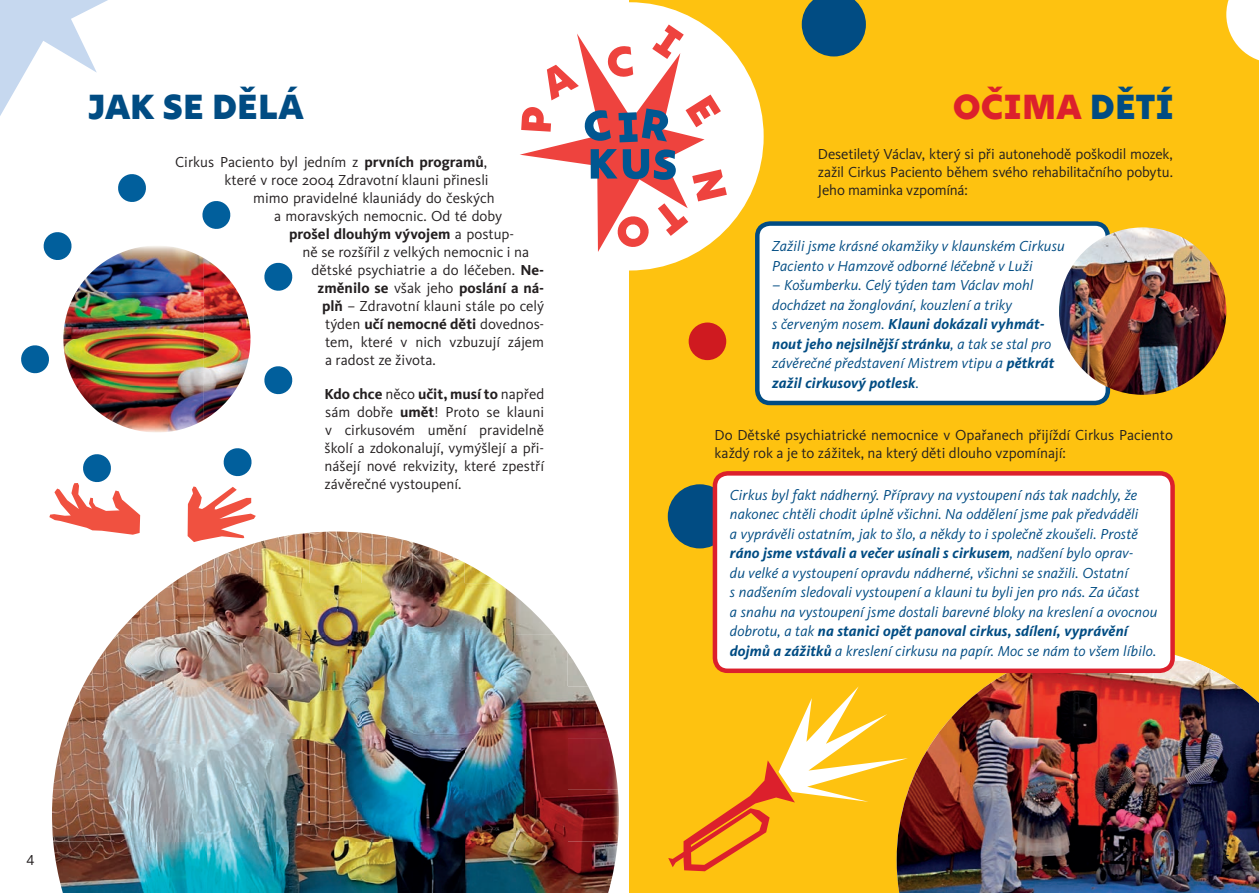
<style>
.page{position:relative;width:1259px;height:893px;background:#fff}
.page>*{position:absolute;margin:0;border:0;box-sizing:border-box;transform-origin:0 0}
.t1{font:900 34.5px "Rig Sans";letter-spacing:.005em;color:#014c83}
.t2{font:900 34.5px "Rig Sans";color:#dc202c}
.t3{font:italic 15px/19.5px "Kievit Pro";letter-spacing:.01em;color:#014c83}
.t4{font:15px/18px "Kievit Pro";color:#231f20;text-align:justify}
.t5{font:700 15px "Kievit Pro";color:#231f20}
.s1{color:#014c83}
.s2{font-weight:700}
.s3{font-weight:400}
</style>
<div class="page">
<div style="left:629px;top:0;width:630px;height:893px;background:#fec210"></div>
<svg style="left:1226px;top:0;width:33px;height:61px"></svg>
<svg style="left:801px;top:0;width:65px;height:56px"></svg>
<div style="left:668px;top:484px;width:64px;height:64px;background:#014c83;border-radius:50%"></div>
<div style="left:688px;top:322px;width:38px;height:38px;background:#cf1a20;border-radius:50%"></div>
<img style="left:897px;top:661px;width:362px;height:232px">
<div style="left:757px;top:224px;width:351px;height:179px;background:#fff;border-radius:13px"></div>
<div style="left:755px;top:221px;width:355px;height:184px;border:4px solid #014c83;border-radius:13px"></div>
<div style="left:715px;top:473px;width:457px;height:198px;background:#fff;border-radius:13px"></div>
<div style="left:712px;top:471px;width:462px;height:202px;border:4px solid #dc202c;border-radius:13px"></div>
<img style="left:1059px;top:227px;width:167px;height:168px;border-radius:84px">
<svg style="left:0;top:0;width:108px;height:116px"></svg>
<img style="left:52px;top:738px;width:567px;height:155px">
<img style="left:63px;top:686px;width:545px;height:52px">
<img style="left:567px;top:652px;width:21px;height:34px">
<img style="left:103px;top:635px;width:464px;height:51px">
<img style="left:83px;top:652px;width:21px;height:34px">
<img style="left:516px;top:596px;width:38px;height:39px">
<img style="left:155px;top:583px;width:361px;height:52px">
<img style="left:117px;top:596px;width:38px;height:39px">
<img style="left:464px;top:562px;width:34px;height:21px">
<img style="left:413px;top:542px;width:51px;height:41px">
<img style="left:361px;top:533px;width:52px;height:50px">
<img style="left:310px;top:531px;width:51px;height:52px">
<img style="left:258px;top:533px;width:52px;height:50px">
<img style="left:207px;top:542px;width:51px;height:41px">
<img style="left:173px;top:562px;width:34px;height:21px">
<svg style="left:629px;top:2px;width:134px;height:269px"></svg>
<svg style="left:520px;top:25px;width:207px;height:227px"></svg>
<svg style="left:668px;top:686px;width:240px;height:185px"></svg>
<svg style="left:188px;top:486px;width:68px;height:56px"></svg>
<svg style="left:223px;top:448px;width:29px;height:29px"></svg>
<svg style="left:21px;top:345px;width:28px;height:29px"></svg>
<svg style="left:202px;top:201px;width:29px;height:28px"></svg>
<svg style="left:49px;top:454px;width:91px;height:81px"></svg>
<svg style="left:118px;top:174px;width:28px;height:28px"></svg>
<svg style="left:43px;top:232px;width:29px;height:28px"></svg>
<img style="left:76px;top:246px;width:128px;height:46px">
<img style="left:204px;top:258px;width:46px;height:128px">
<img style="left:63px;top:292px;width:141px;height:94px">
<img style="left:76px;top:386px;width:128px;height:47px">
<img style="left:204px;top:386px;width:34px;height:34px">
<svg style="left:264px;top:262px;width:29px;height:29px"></svg>
<svg style="left:264px;top:366px;width:29px;height:29px"></svg>
<h1 class="t1" style="left:88px;top:85px;width:217px">JAK SE DĚLÁ</h1>
<h1 class="t2" style="left:952px;top:85px;width:223px">OČIMA <span class="s1">DĚTÍ</span></h1>
<p class="t4" style="left:175px;top:152px;width:313px">Cirkus Paciento byl jedním z <span class="s2">prvních programů</span>,</p>
<p class="t4" style="left:225px;top:170px;width:266px">které v roce 2004 Zdravotní klauni přinesli</p>
<p class="t4" style="left:253px;top:188px;width:243px">mimo pravidelné klauniády do českých</p>
<p class="t4" style="left:274px;top:206px;width:229px">a moravských nemocnic. Od té doby</p>
<p class="t5" style="left:289px;top:225px;width:226px">prošel dlouhým vývojem <span class="s3">a postup-</span></p>
<p class="t4" style="left:303px;top:242px;width:228px">ně se rozšířil z velkých nemocnic i na</p>
<p class="t4" style="left:312px;top:260px;width:234px">dětské psychiatrie a do léčeben. <span class="s2">Ne-</span></p>
<p class="t5" style="left:318px;top:279px;width:228px">změnilo se <span class="s3">však jeho</span> poslání a ná-</p>
<p class="t4" style="left:322px;top:296px;width:224px"><span class="s2">plň</span> – Zdravotní klauni stále po celý</p>
<p class="t4" style="left:325px;top:314px;width:220px">týden <span class="s2">učí nemocné děti</span> dovednos-</p>
<p class="t4" style="left:325px;top:332px;width:220px">tem, které v nich vzbuzují zájem</p>
<p class="t4" style="left:325px;top:350px;width:112px">a radost ze života.</p>
<p class="t4" style="left:324px;top:385px;width:221px"><span class="s2">Kdo chce</span> něco <span class="s2">učit, musí to</span> napřed sám dobře <span class="s2">umět</span>! Proto se klauni v cirkusovém umění pravidelně školí a zdokonalují, vymýšlejí a při&shy;nášejí nové rekvizity, které zpestří závěrečné vystoupení.</p>
<p class="t4" style="left:818px;top:145px;width:356px">Desetiletý Václav, který si při autonehodě poškodil mozek, zažil Cirkus Paciento během svého rehabilitačního pobytu.<br>Jeho maminka vzpomíná:</p>
<p class="t3" style="left:772px;top:237px;width:294px">Zažili jsme krásné okamžiky v klaunském Cirkusu<br>Paciento v Hamzově odborné léčebně v Luži</p>
<p class="t3" style="left:772px;top:276px;width:284px">– Košumberku. Celý týden tam Václav mohl docházet na žonglování, kouzlení a triky<br>s červeným nosem. <span class="s2">Klauni dokázali vyhmát&shy;nout jeho nejsilnější stránku</span>, a tak se stal pro závěrečné představení Mistrem vtipu a <span class="s2">pětkrát zažil cirkusový potlesk</span>.</p>
<p class="t4" style="left:714px;top:426px;width:460px">Do Dětské psychiatrické nemocnice v Opařanech přijíždí Cirkus Paciento každý rok a je to zážitek, na který děti dlouho vzpomínají:</p>
<p class="t3" style="left:730px;top:485px;width:429px">Cirkus byl fakt nádherný. Přípravy na vystoupení nás tak nadchly, že nakonec chtěli chodit úplně všichni. Na oddělení jsme pak předváděli<br>a vyprávěli ostatním, jak to šlo, a někdy to i společně zkoušeli. Prostě <span class="s2">ráno jsme vstávali a večer usínali s cirkusem</span>, nadšení bylo oprav-<br>du velké a vystoupení opravdu nádherné, všichni se snažili. Ostatní<br>s nadšením sledovali vystoupení a klauni tu byli jen pro nás. Za účast<br>a snahu na vystoupení jsme dostali barevné bloky na kreslení a ovocnou dobrotu, a tak <span class="s2">na stanici opět panoval cirkus, sdílení, vyprávění dojmů a zážitků</span> a kreslení cirkusu na papír. Moc se nám to všem líbilo.</p>
<p class="t4" style="left:27px;top:851px;width:9px">4</p>
<p class="t4" style="left:1223px;top:851px;width:8px">5</p>
</div>
